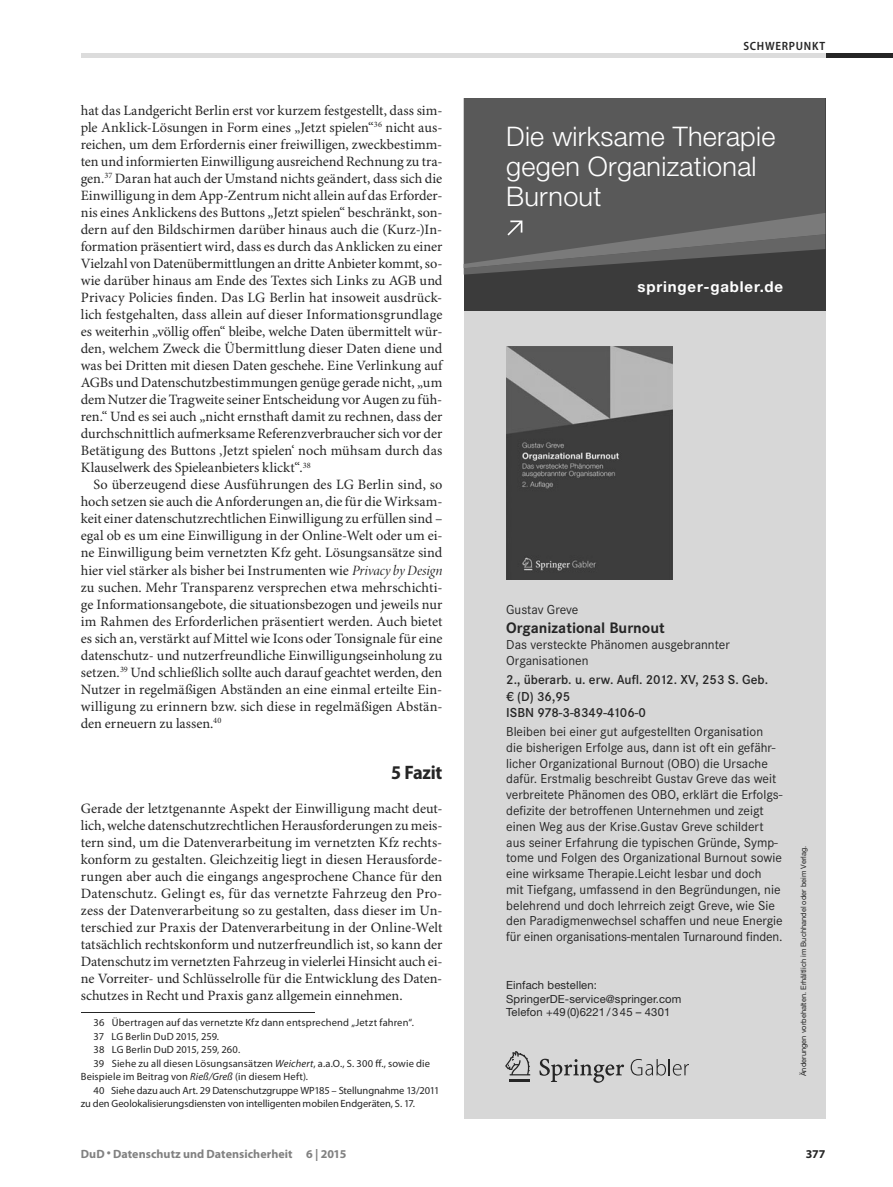
<style>
.page{position:relative;width:893px;height:1187px;background:#fff}
.page>*{position:absolute;margin:0;border:0;box-sizing:border-box;transform-origin:0 0}
.t1{font:300 27px/30px "Helvetica Neue LT Std";letter-spacing:.01em;color:#fff}
.t2{font:700 semi-condensed 19.5px "Myriad Pro";letter-spacing:-.01em;color:#252525}
.t3{font:700 15.75px "Corporate S";color:#252525}
.t4{font:700 15px "Helvetica Neue LT Std";letter-spacing:.055em;color:#fff}
.t5{font:14.25px/17px "Minion Pro";color:#252525;text-align:justify}
.t6{font:13.5px/15.8px "Corporate S";color:#252525}
.t7{font:600 13.5px/16.5px "Corporate S";color:#252525}
.t8{font:700 12px "Myriad Pro";letter-spacing:.005em;color:#818181}
.t9{font:600 semi-condensed 12px "Myriad Pro";letter-spacing:.06em;color:#252525}
.t10{font:700 12px "Myriad Pro";color:#252525}
.t11{font:11.25px/13.5px "Helvetica Neue LT Std";letter-spacing:.01em;color:#252525}
.t12{font:10.5px "Myriad Pro";letter-spacing:.005em;color:#252525}
.t13{font:7.5px "Helvetica Neue LT Std";color:#252525}
.s1{font-family:"Minion Pro It Disp"}
.s2{font-style:italic}
</style>
<div class="page">
<hr style="left:81px;top:1012px;width:234px;height:1px;background:#252525">
<div style="left:463px;top:98px;width:362px;height:1021px;background:#d7d7d7"></div>
<div style="left:463px;top:98px;width:362px;height:213px;background:#3b3b3b"></div>
<div style="left:463px;top:98px;width:362px;height:115px;background:#595959"></div>
<img style="left:506px;top:347px;width:166px;height:233px">
<svg style="left:463px;top:213px;width:362px;height:61px"></svg>
<svg style="left:539px;top:1058px;width:85px;height:24px"></svg>
<hr style="left:509px;top:1079px;width:21px;height:2px;background:#252525">
<svg style="left:505px;top:1051px;width:25px;height:24px"></svg>
<svg style="left:630px;top:1059px;width:59px;height:16px"></svg>
<div style="left:825px;top:53px;width:67px;height:5px;background:#252525"></div>
<div style="left:81px;top:53px;width:744px;height:5px;background:#dcdcdc"></div>
<p class="t5" style="left:81px;top:103px;width:363px">hat das Landgericht Berlin erst vor kurzem festgestellt, dass sim&shy;ple Anklick-Lösungen in Form eines „Jetzt spielen“<sup>36</sup> nicht aus&shy;reichen, um dem Erfordernis einer freiwilligen, zweckbestimm&shy;ten und informierten Einwilligung ausreichend Rechnung zu tra&shy;gen.<sup>37</sup> Daran hat auch der Umstand nichts geändert, dass sich die Einwilligung in dem App-Zentrum nicht allein auf das Erforder&shy;nis eines Anklickens des Buttons „Jetzt spielen“ beschränkt, son&shy;dern auf den Bildschirmen darüber hinaus auch die (Kurz-)In&shy;formation präsentiert wird, dass es durch das Anklicken zu einer Vielzahl von Datenübermittlungen an dritte Anbieter kommt, so&shy;wie darüber hinaus am Ende des Textes sich Links zu AGB und Privacy Policies finden. Das LG Berlin hat insoweit ausdrück&shy;lich festgehalten, dass allein auf dieser Informationsgrundlage es weiterhin „völlig offen“ bleibe, welche Daten übermittelt wür&shy;den, welchem Zweck die Übermittlung dieser Daten diene und was bei Dritten mit diesen Daten geschehe. Eine Verlinkung auf AGBs und Datenschutzbestimmungen genüge gerade nicht, „um dem Nutzer die Tragweite seiner Entscheidung vor Augen zu füh&shy;ren.“ Und es sei auch „nicht ernsthaft damit zu rechnen, dass der durchschnittlich aufmerksame Referenzverbraucher sich vor der Betätigung des Buttons ‚Jetzt spielen‘ noch mühsam durch das Klauselwerk des Spieleanbieters klickt“.<sup>38</sup></p>
<p class="t5" style="left:81px;top:477px;width:363px;text-indent:13px">So überzeugend diese Ausführungen des LG Berlin sind, so hoch setzen sie auch die Anforderungen an, die für die Wirksam&shy;keit einer datenschutzrechtlichen Einwilligung zu erfüllen sind – egal ob es um eine Einwilligung in der Online-Welt oder um ei&shy;ne Einwilligung beim vernetzten Kfz geht. Lösungsansätze sind hier viel stärker als bisher bei Instrumenten wie <span class="s1">Privacy by Design </span>zu suchen. Mehr Transparenz versprechen etwa mehrschichti&shy;ge Informationsangebote, die situationsbezogen und jeweils nur im Rahmen des Erforderlichen präsentiert werden. Auch bietet es sich an, verstärkt auf Mittel wie Icons oder Tonsignale für eine datenschutz- und nutzerfreundliche Einwilligungseinholung zu setzen.<sup>39</sup> Und schließlich sollte auch darauf geachtet werden, den Nutzer in regelmäßigen Abständen an eine einmal erteilte Ein&shy;willigung zu erinnern bzw. sich diese in regelmäßigen Abstän&shy;den erneuern zu lassen.<sup>40</sup></p>
<h2 class="t2" style="left:391px;top:764px;width:53px">5 Fazit</h2>
<p class="t5" style="left:81px;top:801px;width:363px">Gerade der letztgenannte Aspekt der Einwilligung macht deut&shy;lich, welche datenschutzrechtlichen Herausforderungen zu meis&shy;tern sind, um die Datenverarbeitung im vernetzten Kfz rechts&shy;konform zu gestalten. Gleichzeitig liegt in diesen Herausforde&shy;rungen aber auch die eingangs angesprochene Chance für den Datenschutz. Gelingt es, für das vernetzte Fahrzeug den Pro&shy;zess der Datenverarbeitung so zu gestalten, dass dieser im Un&shy;terschied zur Praxis der Datenverarbeitung in der Online-Welt tatsächlich rechtskonform und nutzerfreundlich ist, so kann der Datenschutz im vernetzten Fahrzeug in vielerlei Hinsicht auch ei&shy;ne Vorreiter- und Schlüsselrolle für die Entwicklung des Daten&shy;schutzes in Recht und Praxis ganz allgemein einnehmen.</p>
<p class="t12" style="left:94px;top:1018px;width:322px">36 Übertragen auf das vernetzte Kfz dann entsprechend „Jetzt fahren“.</p>
<p class="t12" style="left:94px;top:1032px;width:127px">37 LG Berlin DuD 2015, 259.</p>
<p class="t12" style="left:94px;top:1045px;width:148px">38 LG Berlin DuD 2015, 259, 260.</p>
<p class="t12" style="left:94px;top:1059px;width:338px">39 Siehe zu all diesen Lösungsansätzen <span class="s2">Weichert</span>, a.a.O., S. 300 ff., sowie die</p>
<p class="t12" style="left:81px;top:1072px;width:229px">Beispiele im Beitrag von <span class="s2">Rieß/Greß</span> (in diesem Heft).</p>
<p class="t12" style="left:94px;top:1086px;width:347px">40 Siehe dazu auch Art. 29 Datenschutzgruppe WP185 – Stellungnahme 13/2011</p>
<p class="t12" style="left:81px;top:1099px;width:336px">zu den Geolokalisierungsdiensten von intelligenten mobilen Endgeräten, S. 17.</p>
<p class="t9" style="left:743px;top:41px;width:83px">SCHWERPUNKT</p>
<h1 class="t1" style="left:506px;top:124px;width:270px">Die wirksame Therapie gegen Organizational<br>Burnout</h1>
<p class="t4" style="left:637px;top:281px;width:147px">springer-gabler.de</p>
<p class="t6" style="left:506px;top:603px;width:74px">Gustav Greve</p>
<p class="t3" style="left:506px;top:621px;width:160px">Organizational Burnout</p>
<p class="t6" style="left:506px;top:637px;width:225px">Das versteckte Phänomen ausgebrannter<br>Organisationen</p>
<p class="t7" style="left:506px;top:673px;width:263px">2., überarb. u. erw. Aufl. 2012. XV, 253 S. Geb. € (D) 36,95<br>ISBN 978-3-8349-4106-0</p>
<p class="t6" style="left:506px;top:724px;width:278px">Bleiben bei einer gut aufgestellten Organisation die bisherigen Erfolge aus, dann ist oft ein gefähr&shy;licher Organizational Burnout (OBO) die Ursache dafür. Erstmalig beschreibt Gustav Greve das weit verbreitete Phänomen des OBO, erklärt die Erfolgs&shy;defizite der betroffenen Unternehmen und zeigt einen Weg aus der Krise.Gustav Greve schildert aus seiner Erfahrung die typischen Gründe, Symp&shy;tome und Folgen des Organizational Burnout sowie eine wirksame Therapie.Leicht lesbar und doch<br>mit Tiefgang, umfassend in den Begründungen, nie belehrend und doch lehrreich zeigt Greve, wie Sie den Paradigmenwechsel schaffen und neue Energie für einen organisations-mentalen Turnaround finden.</p>
<p class="t11" style="left:506px;top:979px;width:177px">Einfach bestellen:<br>SpringerDE-service@springer.com<br>Telefon +49 (0)6221 / 3 45 – 4301</p>
<p class="t13" style="left:800px;top:1076px;width:232px;rotate:-90deg">Änderungen vorbehalten. Erhältlich im Buchhandel oder beim Verlag.</p>
<p class="t8" style="left:81px;top:1149px;width:267px">DuD • Datenschutz und Datensicherheit 6 | 2015</p>
<p class="t10" style="left:805px;top:1149px;width:21px">377</p>
</div>
